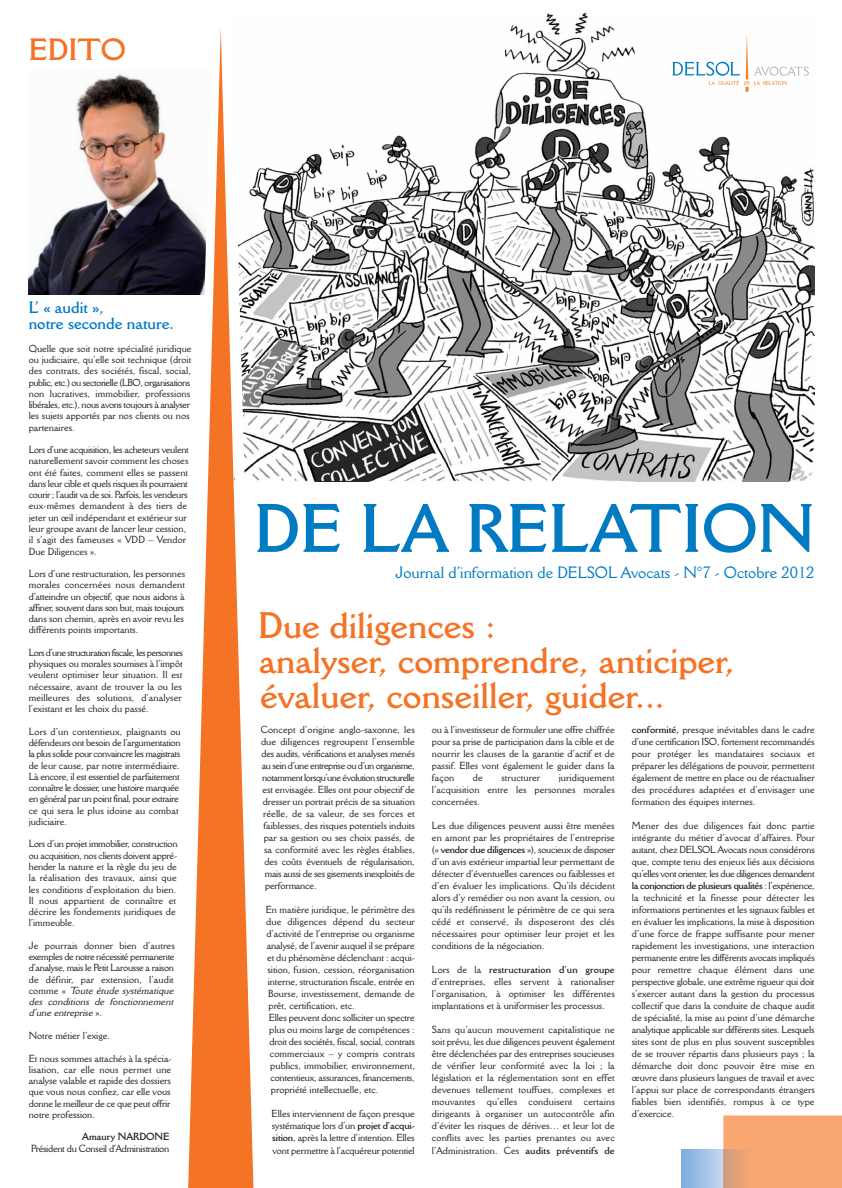
<style>
.page{position:relative;width:842px;height:1188px;background:#fff}
.page>*{position:absolute;margin:0;border:0;box-sizing:border-box;transform-origin:0 0}
.t1{font:700 66.7px "Della Robbia BT";color:#007bc3}
.t2{font:700 36px/35px "Della Robbia BT";color:#f47325}
.t3{font:700 30px "Della Robbia BT";color:#f47325}
.t4{font:700 16.2px/16px "Della Robbia BT";color:#007bc3}
.t5{font:16px "Della Robbia BT";color:#007bc3}
.t6{font:10.1px "Della Robbia BT";letter-spacing:-.03em;color:#231f20}
.t7{font:700 10.1px "Della Robbia BT";color:#231f20}
.t8{font:10px/12px "Della Robbia BT";color:#231f20;text-align:justify}
.t9{font:10px/11.3px "Della Robbia BT";letter-spacing:-.03em;color:#231f20}
.t10{font:10px "Della Robbia BT";letter-spacing:-.02em;color:#231f20}
.t11{font:10px "Della Robbia BT";letter-spacing:-.025em;color:#231f20}
.t12{font:10px "Della Robbia BT";letter-spacing:-.05em;color:#231f20}
.t13{font:10px "Della Robbia BT";letter-spacing:-.04em;color:#231f20}
.s1{font-style:italic}
.s2{font-weight:700}
</style>
<div class="page">
<img style="left:29px;top:73px;width:158px;height:221px">
<img style="left:254px;top:13px;width:560px;height:468px">
<svg style="left:187px;top:186px;width:67px;height:1001px;fill:#f47325"></svg>
<svg style="left:672px;top:34px;width:136px;height:58px"></svg>
<svg style="left:202px;top:28px;width:43px;height:461px"></svg>
<svg style="left:723px;top:1115px;width:119px;height:73px"></svg>
<h3 class="t3" style="left:29px;top:39px;width:99px">EDITO</h3>
<h3 class="t4" style="left:29px;top:300px;width:146px">L’ « audit »,<br>notre seconde nature.</h3>
<p class="t8" style="left:29px;top:343px;width:164px;line-height:11.3px;text-align:left">Quelle que soit notre spécialité juridique ou judiciaire, qu’elle soit technique (droit des contrats, des sociétés, fiscal, social, public, etc.) ou sectorielle (LBO, organisations non lucratives, immobilier, professions libérales, etc.), nous avons toujours à analyser les sujets apportés par nos clients ou nos partenaires.</p>
<p class="t8" style="left:29px;top:445px;width:161px;line-height:11.3px;text-align:left">Lors d’une acquisition, les acheteurs veulent naturellement savoir comment les choses ont été faites, comment elles se passent dans leur cible et quels risques ils pourraient courir ; l’audit va de soi. Parfois, les vendeurs eux-mêmes demandent à des tiers de jeter un œil indépendant et extérieur sur leur groupe avant de lancer leur cession, il s’agit des fameuses « VDD – Vendor Due Diligences ».</p>
<p class="t8" style="left:29px;top:568px;width:158px;line-height:11.3px">Lors d’une restructuration, les personnes morales concernées nous demandent d’atteindre un objectif, que nous aidons à affiner, souvent dans son but, mais toujours dans son chemin, après en avoir revu les différents points importants.</p>
<p class="t8" style="left:29px;top:647px;width:156px;line-height:11.3px">Lors d’une structuration fiscale, les personnes physiques ou morales soumises à l’impôt veulent optimiser leur situation. Il est nécessaire, avant de trouver la ou les meilleures des solutions, d’analyser l’existant et les choix du passé.</p>
<p class="t9" style="left:29px;top:726px;width:153px">Lors d’un contentieux, plaignants ou défendeurs ont besoin de l’argumentation la plus solide pour convaincre les magistrats de leur cause, par notre intermédiaire.<br>Là encore, il est essentiel de parfaitement connaître le dossier, une histoire marquée en général par un point final, pour extraire ce qui sera le plus idoine au combat judiciaire.</p>
<p class="t8" style="left:29px;top:839px;width:150px;line-height:11.3px;text-align:left">Lors d’un projet immobilier, construction ou acquisition, nos clients doivent appré&shy;hender la nature et la règle du jeu de la réalisation des travaux, ainsi que les conditions d’exploitation du bien.<br>Il nous appartient de connaître et décrire les fondements juridiques de l’immeuble.</p>
<p class="t9" style="left:29px;top:940px;width:148px">Je pourrais donner bien d’autres exemples de notre nécessité permanente d’analyse, mais le Petit Larousse a raison de définir, par extension, l’audit c o m m e « <span class="s1">Toute étude systématique des conditions de fonctionnement d’une entreprise</span> » .</p>
<p class="t8" style="left:29px;top:1030px;width:83px">Notre métier l’exige.</p>
<p class="t8" style="left:29px;top:1053px;width:144px;line-height:11.3px;text-align:left">Et nous sommes attachés à la spécia&shy;lisation, car elle nous permet une analyse valable et rapide des dossiers que vous nous confiez, car elle vous donne le meilleur de ce que peut offrir notre profession.</p>
<p class="t7" style="left:82px;top:1133px;width:89px">Amaury NARDONE</p>
<p class="t6" style="left:31px;top:1144px;width:139px">Président du Conseil d’Administration</p>
<h1 class="t1" style="left:254px;top:504px;width:562px">DE LA RELATION</h1>
<h3 class="t5" style="left:395px;top:566px;width:420px">Journal d’information de DELSOL Avocats - N°7 - Octobre 2012</h3>
<h2 class="t2" style="left:258px;top:611px;width:478px">Due diligences :<br>analyser, comprendre, anticiper, évaluer, conseiller, guider...</h2>
<p class="t8" style="left:260px;top:724px;width:156px">Concept d’origine anglo-saxonne, les</p>
<p class="t8" style="left:261px;top:736px;width:155px">due diligences regroupent l’ensemble</p>
<p class="t10" style="left:261px;top:750px;width:155px">des audits, vérifications et analyses menés</p>
<p class="t13" style="left:262px;top:762px;width:154px">au sein d’une entreprise ou d’un organisme,</p>
<p class="t12" style="left:262px;top:774px;width:154px">notamment lorsqu’une évolution structurelle</p>
<p class="t8" style="left:262px;top:784px;width:154px">est envisagée. Elles ont pour objectif de</p>
<p class="t8" style="left:263px;top:796px;width:154px">dresser un portrait précis de sa situation</p>
<p class="t8" style="left:263px;top:808px;width:153px">réelle, de sa valeur, de ses forces et</p>
<p class="t8" style="left:263px;top:820px;width:153px">faiblesses, des risques potentiels induits</p>
<p class="t8" style="left:264px;top:832px;width:152px">par sa gestion ou ses choix passés, de</p>
<p class="t8" style="left:264px;top:844px;width:152px">sa conformité avec les règles établies,</p>
<p class="t8" style="left:264px;top:856px;width:152px">des coûts éventuels de régularisation,</p>
<p class="t11" style="left:265px;top:870px;width:151px">mais aussi de ses gisements inexploités de</p>
<p class="t10" style="left:265px;top:882px;width:53px">performance.</p>
<p class="t8" style="left:266px;top:904px;width:150px">En matière juridique, le périmètre des</p>
<p class="t8" style="left:266px;top:916px;width:150px">due diligences dépend du secteur</p>
<p class="t8" style="left:266px;top:928px;width:150px">d’activité de l’entreprise ou organisme</p>
<p class="t8" style="left:267px;top:940px;width:149px">analysé, de l’avenir auquel il se prépare</p>
<p class="t8" style="left:267px;top:952px;width:149px">et du phénomène déclenchant : acqui-</p>
<p class="t8" style="left:267px;top:964px;width:149px">sition, fusion, cession, réorganisation</p>
<p class="t8" style="left:268px;top:976px;width:148px">interne, structuration fiscale, entrée en</p>
<p class="t8" style="left:268px;top:988px;width:148px">Bourse, investissement, demande de</p>
<p class="t8" style="left:268px;top:1000px;width:88px">prêt, certification, etc.</p>
<p class="t8" style="left:269px;top:1012px;width:147px">Elles peuvent donc solliciter un spectre</p>
<p class="t8" style="left:269px;top:1024px;width:147px">plus ou moins large de compétences :</p>
<p class="t10" style="left:269px;top:1038px;width:147px">droit des sociétés, fiscal, social, contrats</p>
<p class="t8" style="left:270px;top:1048px;width:146px">commerciaux – y compris contrats</p>
<p class="t8" style="left:270px;top:1060px;width:146px">publics, immobilier, environnement,</p>
<p class="t11" style="left:270px;top:1074px;width:146px">contentieux, assurances, financements,</p>
<p class="t8" style="left:271px;top:1084px;width:109px">propriété intellectuelle, etc.</p>
<p class="t8" style="left:271px;top:1108px;width:145px">Elles interviennent de façon presque systématique lors d’un <span class="s2">projet d’acqui&shy;sition</span>, après la lettre d’intention. Elles vont permettre à l’acquéreur potentiel</p>
<p class="t8" style="left:432px;top:724px;width:184px">ou à l’investisseur de formuler une offre chiffrée pour sa prise de participation dans la cible et de nourrir les clauses de la garantie d’actif et de passif. Elles vont également le guider dans la façon</p>
<p class="t8" style="left:631px;top:724px;width:184px"><span class="s2">conformité,</span> presque inévitables dans le cadre d’une certification ISO, fortement recommandés pour protéger les mandataires sociaux et préparer les délégations de pouvoir, permettent également de mettre en place ou de réactualiser des procédures adaptées et d’envisager une formation des équipes internes.</p>
<p class="t8" style="left:631px;top:820px;width:184px">Mener des due diligences fait donc partie intégrante du métier d’avocat d’affaires. Pour autant, chez DELSOL Avocats nous considérons que, compte tenu des enjeux liés aux décisions qu’elles vont orienter, les due diligences demandent <span class="s2">la conjonction de plusieurs qualités</span> : l’expérience, la technicité et la finesse pour détecter les informations pertinentes et les signaux faibles et en évaluer les implications, la mise à disposition d’une force de frappe suffisante pour mener rapidement les investigations, une interaction permanente entre les différents avocats impliqués pour remettre chaque élément dans une perspective globale, une extrême rigueur qui doit s’exercer autant dans la gestion du processus collectif que dans la conduite de chaque audit de spécialité, la mise au point d’une démarche analytique applicable sur différents sites. Lesquels sites sont de plus en plus souvent susceptibles de se trouver répartis dans plusieurs pays ; la démarche doit donc pouvoir être mise en œuvre dans plusieurs langues de travail et avec l’appui sur place de correspondants étrangers fiables bien identifiés, rompus à ce type d’exercice.</p>
<p class="t8" style="left:432px;top:772px;width:184px;text-indent:127px">juridiquement l’acquisition entre les personnes morales concernées.</p>
<p class="t8" style="left:432px;top:820px;width:184px">Les due diligences peuvent aussi être menées en amont par les propriétaires de l’entreprise (« <span class="s2">vendor due diligences</span> »), soucieux de disposer d’un avis extérieur impartial leur permettant de détecter d’éventuelles carences ou faiblesses et d’en évaluer les implications. Qu’ils décident alors d’y remédier ou non avant la cession, ou qu’ils redéfinissent le périmètre de ce qui sera cédé et conservé, ils disposeront des clés nécessaires pour optimiser leur projet et les conditions de la négociation.</p>
<p class="t8" style="left:432px;top:964px;width:184px">Lors de la <span class="s2">restructuration d’un groupe </span>d’entreprises, elles servent à rationaliser l’organisation, à optimiser les différentes implantations et à uniformiser les processus.</p>
<p class="t8" style="left:432px;top:1024px;width:184px">Sans qu’aucun mouvement capitalistique ne soit prévu, les due diligences peuvent également être déclenchées par des entreprises soucieuses de vérifier leur conformité avec la loi ; la législation et la réglementation sont en effet devenues tellement touffues, complexes et mouvantes qu’elles conduisent certains dirigeants à organiser un autocontrôle afin d’éviter les risques de dérives… et leur lot de conflits avec les parties prenantes ou avec l’Administration. Ces <span class="s2">audits préventifs de</span></p>
<p class="t8" style="left:472px;top:772px;width:11px">de</p>
<p class="t8" style="left:501px;top:772px;width:40px">structurer</p>
</div>
